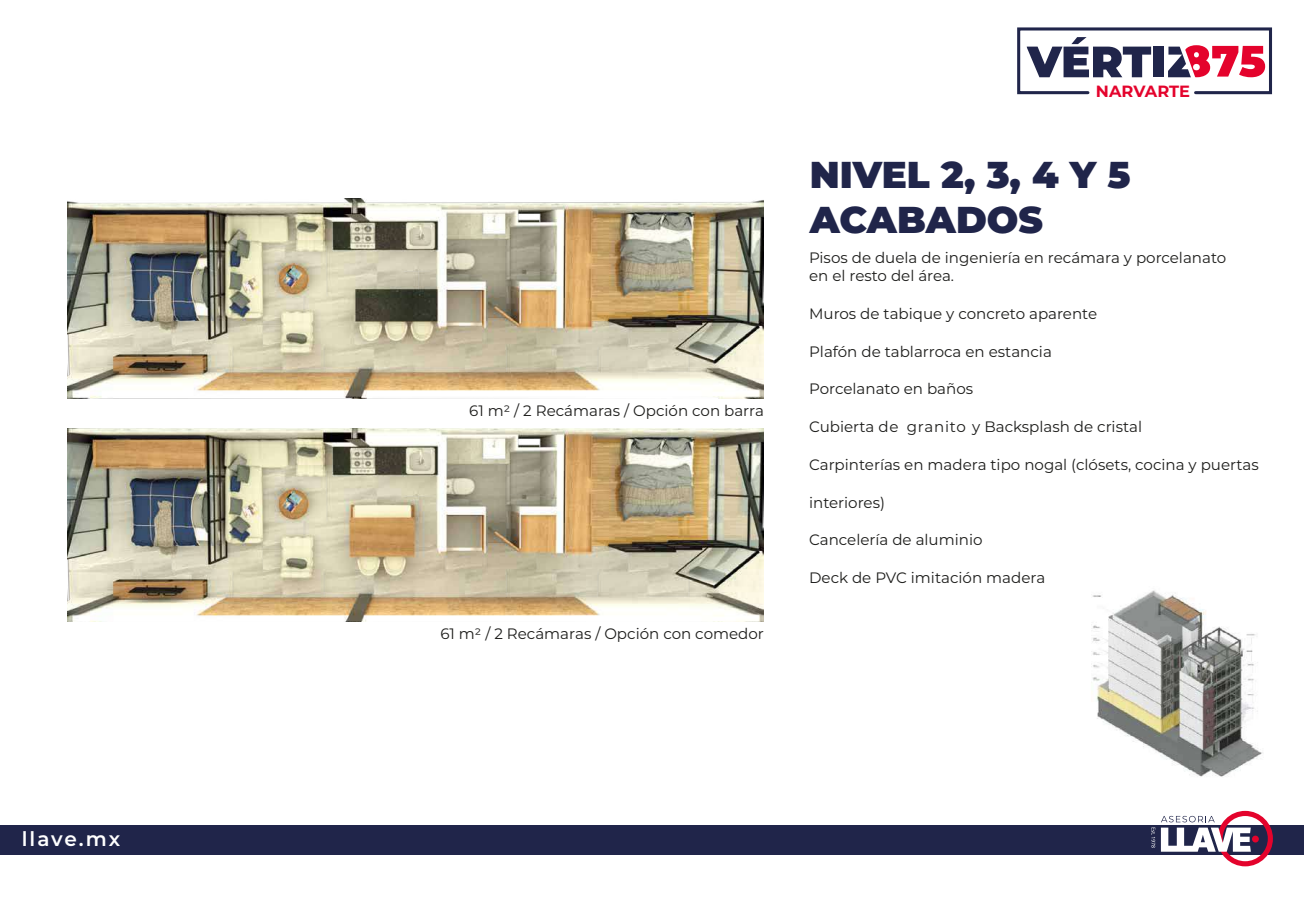
<style>
.page{position:relative;width:1304px;height:908px;background:#fff}
.page>*{position:absolute;margin:0;border:0;box-sizing:border-box;transform-origin:0 0}
.t1{font:900 37.3px "Montserrat";color:#20254a}
.t2{font:600 20px "Montserrat";letter-spacing:.1em;color:#fff}
.t3{font:700 16.2px "Montserrat";color:#e4032c}
.t4{font:15.1px/18px "Montserrat";color:#1d1d1b}
</style>
<div class="page">
<div style="left:0;top:824px;width:1304px;height:30px;background:#20254a"></div>
<svg style="left:1151px;top:827px;width:4px;height:20px"></svg>
<svg style="left:1161px;top:810px;width:112px;height:55px"></svg>
<svg style="left:1017px;top:27px;width:255px;height:68px"></svg>
<img style="left:1091px;top:590px;width:172px;height:187px">
<div style="left:1068px;top:761px;width:76px;height:36px;background:#fff"></div>
<img style="left:68px;top:198px;width:696px;height:200px">
<img style="left:68px;top:429px;width:696px;height:192px">
<h2 class="t2" style="left:22px;top:824px;width:100px">llave.mx</h2>
<p class="t4" style="left:469px;top:401px;width:296px">61 m2 / 2 Recámaras / Opción con barra</p>
<p class="t4" style="left:440px;top:623px;width:325px">61 m2 / 2 Recámaras / Opción con comedor</p>
<p class="t3" style="left:1096px;top:79px;width:96px">NARVARTE</p>
<h1 class="t1" style="left:810px;top:147px;width:322px">NIVEL 2, 3, 4 Y 5</h1>
<h1 class="t1" style="left:810px;top:191px;width:235px">ACABADOS</h1>
<p class="t4" style="left:809px;top:248px;width:419px">Pisos de duela de ingeniería en recámara y porcelanato en el resto del área.</p>
<p class="t4" style="left:809px;top:304px;width:290px">Muros de tabique y concreto aparente</p>
<p class="t4" style="left:809px;top:341px;width:244px">Plafón de tablarroca en estancia</p>
<p class="t4" style="left:809px;top:379px;width:166px">Porcelanato en baños</p>
<p class="t4" style="left:809px;top:417px;width:334px">Cubierta d e g r a n it o y Backsplash de cristal</p>
<p class="t4" style="left:809px;top:454px;width:451px">Carpinterías en madera tipo nogal (clósets, cocina y puertas</p>
<p class="t4" style="left:809px;top:492px;width:77px">interiores)</p>
<p class="t4" style="left:809px;top:530px;width:175px">Cancelería de aluminio</p>
<p class="t4" style="left:809px;top:568px;width:238px">Deck de PVC imitación madera</p>
</div>
